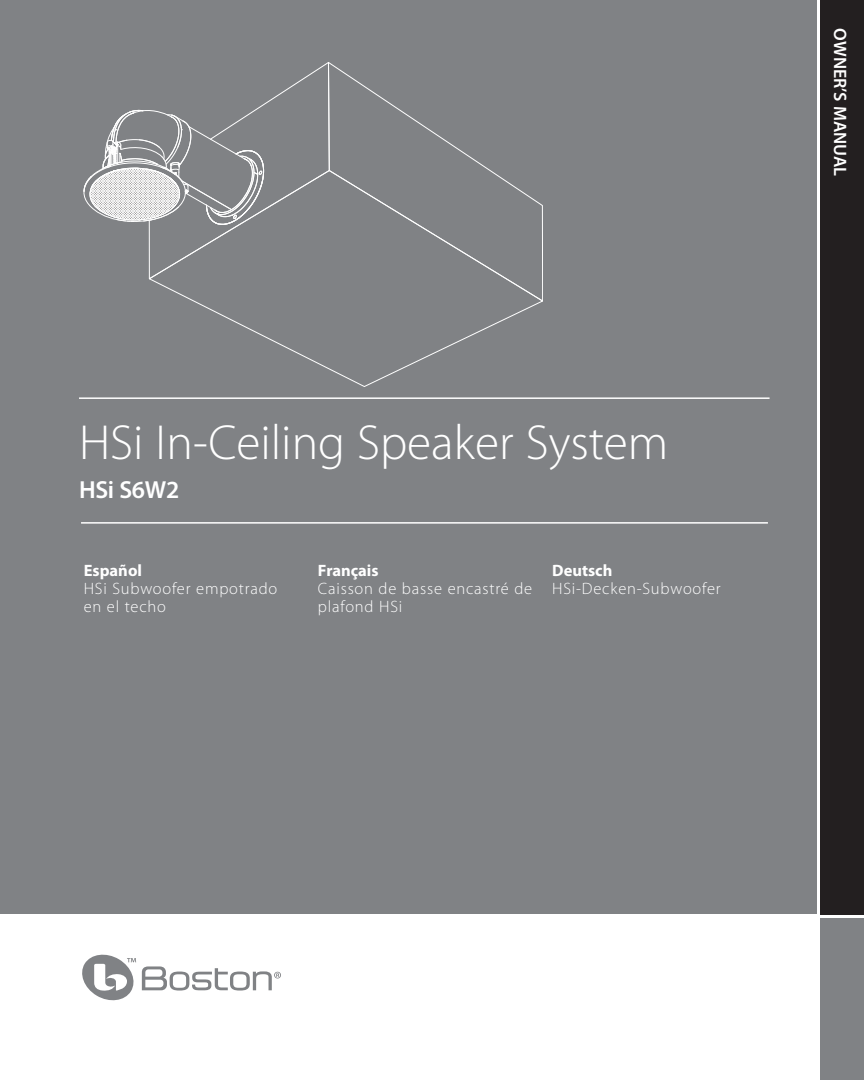
<style>
.page{position:relative;width:864px;height:1080px;background:#fff}
.page>*{position:absolute;margin:0;border:0;box-sizing:border-box;transform-origin:0 0}
.t1{font:300 49.5px "Myriad Pro";color:#fff}
.t2{font:600 24.75px "Myriad Pro";letter-spacing:-.01em;color:#fff}
.t3{font:600 18px "Myriad Pro";color:#fff}
.t4{font:300 16.5px/18px "Myriad Pro";letter-spacing:.05em;color:#fff}
.t5{font:700 16.5px "Myriad Pro";color:#fff}
</style>
<div class="page">
<div style="left:0;top:0;width:817px;height:914px;background:#808285"></div>
<div style="left:820px;top:0;width:44px;height:914px;background:#231f20"></div>
<svg style="left:82px;top:955px;width:199px;height:45px"></svg>
<svg style="left:330px;top:63px;width:160px;height:107px"></svg>
<svg style="left:148px;top:170px;width:395px;height:217px"></svg>
<svg style="left:149px;top:62px;width:181px;height:218px"></svg>
<svg style="left:83px;top:62px;width:181px;height:164px"></svg>
<svg style="left:90px;top:168px;width:90px;height:52px"></svg>
<div style="left:90px;top:168px;width:90px;height:52px;border:1px solid #fff;border-radius:50%"></div>
<hr style="left:79px;top:397px;width:691px;height:2px;background:#fff">
<hr style="left:81px;top:522px;width:687px;height:2px;background:#fff">
<div style="left:820px;top:918px;width:44px;height:162px;background:#808285"></div>
<h1 class="t1" style="left:79px;top:424px;width:591px">HSi In-Ceiling Speaker System</h1>
<h2 class="t2" style="left:79px;top:481px;width:102px">HSi S6W2</h2>
<p class="t5" style="left:84px;top:564px;width:60px">Español</p>
<p class="t4" style="left:84px;top:580px;width:195px">HSi Subwoofer empotrado en el techo</p>
<p class="t5" style="left:318px;top:564px;width:62px">Français</p>
<p class="t4" style="left:318px;top:580px;width:216px">Caisson de basse encastré de plafond HSi</p>
<p class="t5" style="left:552px;top:564px;width:62px">Deutsch</p>
<p class="t4" style="left:552px;top:580px;width:170px">HSi-Decken-Subwoofer</p>
<p class="t3" style="left:847px;top:28px;width:149px;rotate:90deg">OWNER’S MANUAL</p>
</div>
